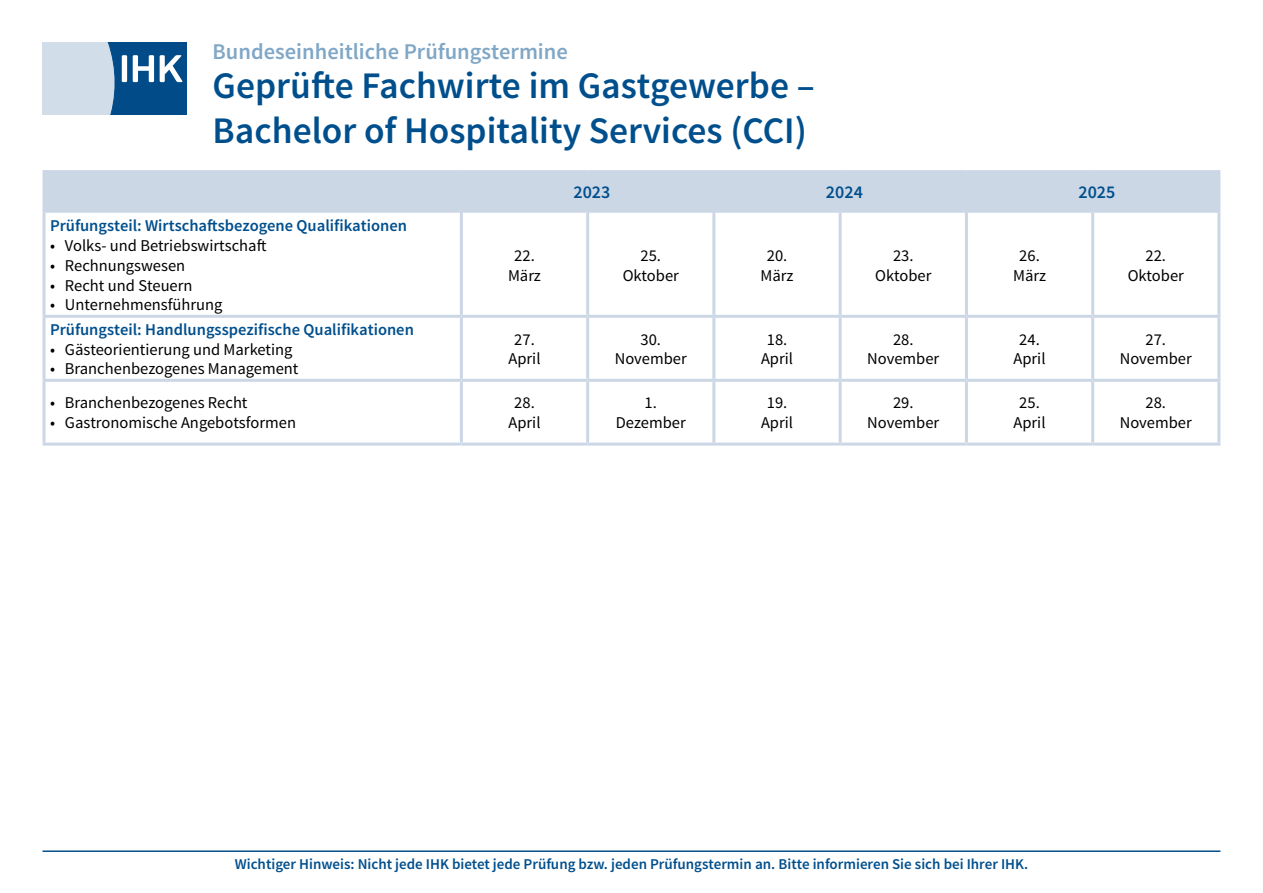
<style>
.page{position:relative;width:1263px;height:893px;background:#fff}
.page>*{position:absolute;margin:0;border:0;box-sizing:border-box;transform-origin:0 0}
.Prüfungsname{font:600 37.5px "Source Sans Pro";color:#004f8d}
.Seitenüberschrift{font:600 22.5px "Source Sans Pro";color:#80a7c6}
.DIHK_Tabelle_Font_al{font:600 18px "Source Sans Pro";color:#004f8d}
.DIHK_Tabelle_Font_1{font:16.5px "Source Sans Pro";color:#000}
.DIHK_Tabelle_Font_al-2{font:16.5px/19.8px "Source Sans Pro";color:#000;text-align:center}
.DIHK_Tabelle_Font_1-2{font:600 16.5px "Source Sans Pro";color:#004f8d}
.Infotext_unten{font:600 15px "Source Sans Pro";color:#004f8d}
</style>
<div class="page">
<svg style="left:43px;top:43px;width:144px;height:72px;background:#7aa0c1"></svg>
<div style="left:46px;top:173px;width:1171px;height:40px;background:#ccd7e6"></div>
<hr style="left:43px;top:170px;width:418px;height:3px;background:#ccd7e6">
<hr style="left:43px;top:173px;width:3px;height:40px;background:#ccd7e6">
<hr style="left:461px;top:170px;width:127px;height:3px;background:#ccd7e6">
<hr style="left:460px;top:173px;width:3px;height:40px;background:#ccd7e6">
<hr style="left:588px;top:170px;width:126px;height:3px;background:#ccd7e6">
<hr style="left:714px;top:170px;width:126px;height:3px;background:#ccd7e6">
<hr style="left:712px;top:173px;width:3px;height:40px;background:#ccd7e6">
<hr style="left:840px;top:170px;width:126px;height:3px;background:#ccd7e6">
<hr style="left:966px;top:170px;width:127px;height:3px;background:#ccd7e6">
<hr style="left:965px;top:173px;width:3px;height:40px;background:#ccd7e6">
<hr style="left:1093px;top:170px;width:127px;height:3px;background:#ccd7e6">
<hr style="left:1217px;top:173px;width:3px;height:40px;background:#ccd7e6">
<hr style="left:460px;top:213px;width:3px;height:102px;background:#ccd7e6">
<hr style="left:586px;top:213px;width:3px;height:102px;background:#ccd7e6">
<hr style="left:712px;top:213px;width:3px;height:102px;background:#ccd7e6">
<hr style="left:839px;top:213px;width:3px;height:102px;background:#ccd7e6">
<hr style="left:43px;top:315px;width:418px;height:3px;background:#ccd7e6">
<hr style="left:461px;top:315px;width:127px;height:3px;background:#ccd7e6">
<hr style="left:460px;top:318px;width:3px;height:61px;background:#ccd7e6">
<hr style="left:588px;top:315px;width:126px;height:3px;background:#ccd7e6">
<hr style="left:586px;top:318px;width:3px;height:61px;background:#ccd7e6">
<hr style="left:714px;top:315px;width:126px;height:3px;background:#ccd7e6">
<hr style="left:712px;top:318px;width:3px;height:61px;background:#ccd7e6">
<hr style="left:840px;top:315px;width:126px;height:3px;background:#ccd7e6">
<hr style="left:839px;top:318px;width:3px;height:61px;background:#ccd7e6">
<hr style="left:966px;top:315px;width:127px;height:3px;background:#ccd7e6">
<hr style="left:1093px;top:315px;width:127px;height:3px;background:#ccd7e6">
<hr style="left:43px;top:379px;width:418px;height:3px;background:#ccd7e6">
<hr style="left:461px;top:379px;width:127px;height:3px;background:#ccd7e6">
<hr style="left:460px;top:382px;width:3px;height:61px;background:#ccd7e6">
<hr style="left:588px;top:379px;width:126px;height:3px;background:#ccd7e6">
<hr style="left:586px;top:382px;width:3px;height:61px;background:#ccd7e6">
<hr style="left:714px;top:379px;width:126px;height:3px;background:#ccd7e6">
<hr style="left:712px;top:382px;width:3px;height:61px;background:#ccd7e6">
<hr style="left:840px;top:379px;width:126px;height:3px;background:#ccd7e6">
<hr style="left:839px;top:382px;width:3px;height:61px;background:#ccd7e6">
<hr style="left:966px;top:379px;width:127px;height:3px;background:#ccd7e6">
<hr style="left:1093px;top:379px;width:127px;height:3px;background:#ccd7e6">
<hr style="left:43px;top:443px;width:418px;height:3px;background:#ccd7e6">
<hr style="left:461px;top:443px;width:127px;height:3px;background:#ccd7e6">
<hr style="left:588px;top:443px;width:126px;height:3px;background:#ccd7e6">
<hr style="left:714px;top:443px;width:126px;height:3px;background:#ccd7e6">
<hr style="left:840px;top:443px;width:126px;height:3px;background:#ccd7e6">
<hr style="left:966px;top:443px;width:127px;height:3px;background:#ccd7e6">
<hr style="left:1093px;top:443px;width:127px;height:3px;background:#ccd7e6">
<hr style="left:43px;top:213px;width:3px;height:102px;background:#ccd7e6">
<hr style="left:965px;top:213px;width:3px;height:102px;background:#ccd7e6">
<hr style="left:1091px;top:213px;width:3px;height:102px;background:#ccd7e6">
<hr style="left:1217px;top:213px;width:3px;height:102px;background:#ccd7e6">
<hr style="left:43px;top:318px;width:3px;height:61px;background:#ccd7e6">
<hr style="left:965px;top:318px;width:3px;height:61px;background:#ccd7e6">
<hr style="left:1091px;top:318px;width:3px;height:61px;background:#ccd7e6">
<hr style="left:1217px;top:318px;width:3px;height:61px;background:#ccd7e6">
<hr style="left:43px;top:382px;width:3px;height:61px;background:#ccd7e6">
<hr style="left:965px;top:382px;width:3px;height:61px;background:#ccd7e6">
<hr style="left:1091px;top:382px;width:3px;height:61px;background:#ccd7e6">
<hr style="left:1217px;top:382px;width:3px;height:61px;background:#ccd7e6">
<hr style="left:43px;top:850px;width:1177px;height:2px;background:#004f8d">
<p class="Seitenüberschrift" style="left:213px;top:38px;width:357px">Bundeseinheitliche Prüfungstermine</p>
<p class="Prüfungsname" style="left:213px;top:62px;width:604px">Geprüfte Fachwirte im Gastgewerbe –</p>
<p class="Prüfungsname" style="left:213px;top:107px;width:596px">Bachelor of Hospitality Services (CCI)</p>
<p class="DIHK_Tabelle_Font_al" style="left:573px;top:181px;width:38px">2023</p>
<p class="DIHK_Tabelle_Font_al" style="left:826px;top:181px;width:38px">2024</p>
<p class="DIHK_Tabelle_Font_al" style="left:1078px;top:181px;width:38px">2025</p>
<p class="DIHK_Tabelle_Font_1-2" style="left:50px;top:215px;width:358px">Prüfungsteil: Wirtschaftsbezogene Qualifikationen</p>
<p class="DIHK_Tabelle_Font_1" style="left:50px;top:235px;width:218px">• Volks- und Betriebswirtschaft</p>
<p class="DIHK_Tabelle_Font_1" style="left:50px;top:255px;width:137px">• Rechnungswesen</p>
<p class="DIHK_Tabelle_Font_1" style="left:50px;top:275px;width:144px">• Recht und Steuern</p>
<p class="DIHK_Tabelle_Font_1" style="left:50px;top:295px;width:174px">• Unternehmensführung</p>
<p class="DIHK_Tabelle_Font_al-2" style="left:508px;top:246px;width:34px">22.<br>März</p>
<p class="DIHK_Tabelle_Font_al-2" style="left:623px;top:246px;width:58px">25.<br>Oktober</p>
<p class="DIHK_Tabelle_Font_al-2" style="left:760px;top:246px;width:34px">20.<br>März</p>
<p class="DIHK_Tabelle_Font_al-2" style="left:875px;top:246px;width:58px">23.<br>Oktober</p>
<p class="DIHK_Tabelle_Font_al-2" style="left:1013px;top:246px;width:34px">26.<br>März</p>
<p class="DIHK_Tabelle_Font_al-2" style="left:1128px;top:246px;width:58px">22.<br>Oktober</p>
<p class="DIHK_Tabelle_Font_1-2" style="left:50px;top:319px;width:365px">Prüfungsteil: Handlungsspezifische Qualifikationen</p>
<p class="DIHK_Tabelle_Font_1" style="left:50px;top:339px;width:244px">• Gästeorientierung und Marketing</p>
<p class="DIHK_Tabelle_Font_1" style="left:50px;top:359px;width:250px">• Branchenbezogenes Management</p>
<p class="DIHK_Tabelle_Font_1" style="left:50px;top:393px;width:199px">• Branchenbezogenes Recht</p>
<p class="DIHK_Tabelle_Font_1" style="left:50px;top:413px;width:248px">• Gastronomische Angebotsformen</p>
<p class="DIHK_Tabelle_Font_al-2" style="left:508px;top:329px;width:34px">27.<br>April</p>
<p class="DIHK_Tabelle_Font_al-2" style="left:615px;top:329px;width:74px">30.<br>November</p>
<p class="DIHK_Tabelle_Font_al-2" style="left:761px;top:329px;width:34px">18.<br>April</p>
<p class="DIHK_Tabelle_Font_al-2" style="left:867px;top:329px;width:74px">28.<br>November</p>
<p class="DIHK_Tabelle_Font_al-2" style="left:1013px;top:329px;width:34px">24.<br>April</p>
<p class="DIHK_Tabelle_Font_al-2" style="left:1120px;top:329px;width:74px">27.<br>November</p>
<p class="DIHK_Tabelle_Font_al-2" style="left:508px;top:393px;width:34px">28.<br>April</p>
<p class="DIHK_Tabelle_Font_al-2" style="left:616px;top:393px;width:72px">1.<br>Dezember</p>
<p class="DIHK_Tabelle_Font_al-2" style="left:761px;top:393px;width:34px">19.<br>April</p>
<p class="DIHK_Tabelle_Font_al-2" style="left:867px;top:393px;width:74px">29.<br>November</p>
<p class="DIHK_Tabelle_Font_al-2" style="left:1013px;top:393px;width:34px">25.<br>April</p>
<p class="DIHK_Tabelle_Font_al-2" style="left:1120px;top:393px;width:74px">28.<br>November</p>
<p class="Infotext_unten" style="left:235px;top:854px;width:795px">Wichtiger Hinweis: Nicht jede IHK bietet jede Prüfung bzw. jeden Prüfungstermin an. Bitte informieren Sie sich bei Ihrer IHK.</p>
</div>
